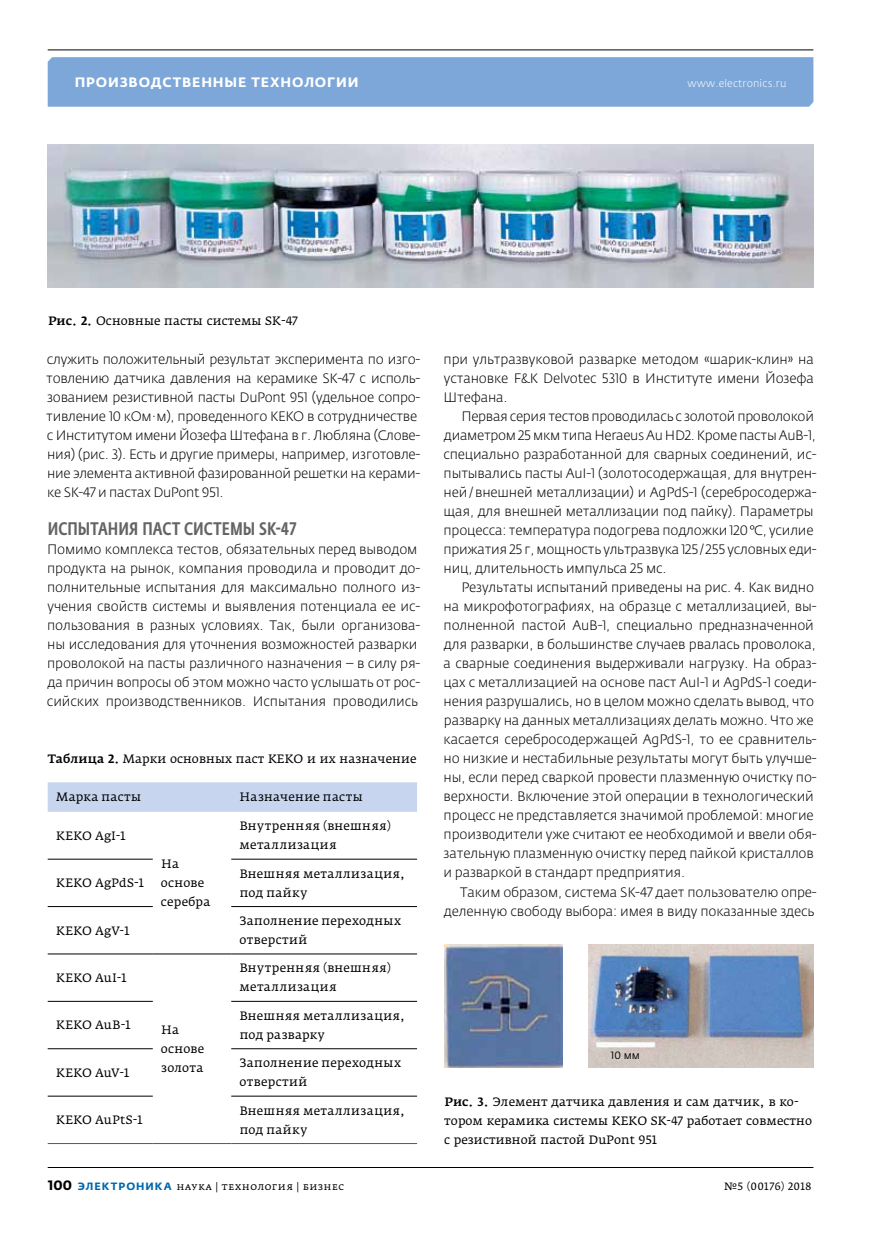
<style>
.page{position:relative;width:881px;height:1234px;background:#fff}
.page>*{position:absolute;margin:0;border:0;box-sizing:border-box;transform-origin:0 0}
.t1{font:500 18px "Fedra Sans Cond Pro";letter-spacing:.005em;color:#636466}
.t2{font:300 13.5px/19px "Fedra Sans Pro";letter-spacing:-.01em;color:#000}
.t3{font:700 13.5px "Fedra Sans Alt Pro";letter-spacing:.06em;color:#fff}
.t4{font:12px/19px "Fedra Serif A Pro";letter-spacing:.01em;color:#000}
.t5{font:12px/19px "Fedra Serif A Pro";letter-spacing:.03em;color:#000}
.t6{font:12px "Fedra Serif A Pro";letter-spacing:.035em;color:#000}
.t7{font:10.5px "Fedra Serif A Pro";letter-spacing:.03em;color:#000}
.t8{font:300 10.5px "Fedra Sans Pro";letter-spacing:.015em;color:#fff}
.t9{font:10.5px "Fedra Sans Pro";color:#000}
.s1{font-weight:500}
.s2{font-family:"Fedra Sans Pro";font-weight:700;font-size:13.5px}
.s3{font-family:"Fedra Sans Alt Pro";font-weight:700;color:#0068ac}
</style>
<div class="page">
<div style="left:48px;top:57px;width:765px;height:50px;background:#7da7d8"></div>
<hr style="left:48px;top:49px;width:765px;height:1px;background:#000">
<hr style="left:48px;top:1166px;width:765px;height:1px;background:#000">
<div style="left:48px;top:782px;width:369px;height:29px;background:#c7d6ee"></div>
<hr style="left:48px;top:858px;width:105px;height:1px;background:#000">
<hr style="left:231px;top:858px;width:186px;height:1px;background:#000">
<hr style="left:48px;top:906px;width:105px;height:1px;background:#000">
<hr style="left:231px;top:906px;width:186px;height:1px;background:#000">
<hr style="left:48px;top:953px;width:105px;height:1px;background:#000">
<hr style="left:231px;top:953px;width:186px;height:1px;background:#000">
<hr style="left:48px;top:1000px;width:105px;height:1px;background:#000">
<hr style="left:231px;top:1000px;width:186px;height:1px;background:#000">
<hr style="left:48px;top:1048px;width:105px;height:1px;background:#000">
<hr style="left:231px;top:1048px;width:186px;height:1px;background:#000">
<hr style="left:48px;top:1095px;width:105px;height:1px;background:#000">
<hr style="left:231px;top:1095px;width:186px;height:1px;background:#000">
<hr style="left:48px;top:1142px;width:105px;height:1px;background:#0072bc">
<hr style="left:231px;top:1142px;width:186px;height:1px;background:#0072bc">
<hr style="left:153px;top:953px;width:78px;height:1px;background:#000">
<hr style="left:153px;top:1142px;width:78px;height:1px;background:#0072bc">
<img style="left:48px;top:145px;width:765px;height:142px">
<img style="left:444px;top:944px;width:118px;height:122px">
<img style="left:588px;top:944px;width:225px;height:123px">
<p class="t3" style="left:75px;top:74px;width:285px">Производственные технологии</p>
<p class="t8" style="left:687px;top:77px;width:100px">www.electronics.ru</p>
<p class="t4" style="left:48px;top:312px;width:251px"><span class="s1">Рис. 2.</span> Основные пасты системы SK‑47</p>
<p class="t2" style="left:46px;top:349px;width:375px">служить положительный результат эксперимента по изго&shy;товлению датчика давления на керамике SK‑47 с исполь&shy;зованием резистивной пасты DuPont 951 (удельное сопро&shy;тивление 10 кОм·м), проведенного КЕКО в сотрудничестве с Институтом имени Йозефа Штефана в г. Любляна (Слове&shy;ния) (рис. 3). Есть и другие примеры, например, изготовле&shy;ние элемента активной фазированной решетки на керами&shy;ке SK‑47 и пастах DuPont 951.</p>
<h1 class="t1" style="left:48px;top:517px;width:251px">Испытания паст системы SK‑47</h1>
<p class="t2" style="left:47px;top:539px;width:375px">Помимо комплекса тестов, обязательных перед выводом продукта на рынок, компания проводила и проводит до&shy;полнительные испытания для максимально полного из&shy;учения свойств системы и выявления потенциала ее ис&shy;пользования в разных условиях. Так, были организова&shy;ны исследования для уточнения возможностей разварки проволокой на пасты различного назначения – в силу ря&shy;да причин вопросы об этом можно часто услышать от рос&shy;сийских производственников. Испытания проводились</p>
<p class="t4" style="left:48px;top:749px;width:370px"><span class="s1">Таблица 2.</span> Марки основных паст КЕКО и их назначение</p>
<p class="t4" style="left:56px;top:787px;width:87px">Марка пасты</p>
<p class="t4" style="left:240px;top:787px;width:124px">Назначение пасты</p>
<p class="t4" style="left:56px;top:825px;width:72px">КЕКО AgI‑1</p>
<p class="t4" style="left:161px;top:854px;width:51px">На основе серебра</p>
<p class="t5" style="left:239px;top:816px;width:153px">Внутренняя (внешняя) металлизация</p>
<p class="t4" style="left:56px;top:873px;width:90px">КЕКО AgPdS‑1</p>
<p class="t5" style="left:240px;top:863px;width:167px">Внешняя металлизация, под пайку</p>
<p class="t4" style="left:56px;top:920px;width:76px">КЕКО AgV‑1</p>
<p class="t5" style="left:239px;top:911px;width:163px">Заполнение переходных отверстий</p>
<p class="t4" style="left:56px;top:967px;width:73px">КЕКО AuI‑1</p>
<p class="t5" style="left:239px;top:958px;width:153px">Внутренняя (внешняя) металлизация</p>
<p class="t4" style="left:56px;top:1015px;width:77px">КЕКО AuB‑1</p>
<p class="t4" style="left:240px;top:1005px;width:167px">Внешняя металлизация, под разварку</p>
<p class="t4" style="left:56px;top:1062px;width:76px">КЕКО AuV‑1</p>
<p class="t5" style="left:239px;top:1053px;width:163px">Заполнение переходных отверстий</p>
<p class="t6" style="left:56px;top:1112px;width:89px">КЕКО AuPtS‑1</p>
<p class="t5" style="left:240px;top:1100px;width:167px">Внешняя металлизация, под пайку</p>
<p class="t4" style="left:161px;top:1019px;width:45px">На основе золота</p>
<p class="t2" style="left:443px;top:349px;width:372px;text-align:justify">при ультразвуковой разварке методом «шарик-клин» на установке F&amp;K Delvotec 5310 в Институте имени Йозефа Штефана.</p>
<p class="t2" style="left:443px;top:406px;width:375px;text-indent:18px">Первая серия тестов проводилась с золотой проволокой диаметром 25 мкм типа Heraeus Au HD2. Кроме пасты AuB‑1, специально разработанной для сварных соединений, ис&shy;пытывались пасты AuI‑1 (золотосодержащая, для внутрен&shy;ней/внешней металлизации) и AgPdS‑1 (серебросодержа&shy;щая, для внешней металлизации под пайку). Параметры процесса: температура подогрева подложки 120 °С, усилие прижатия 25 г, мощность ультразвука 125/255 условных еди&shy;ниц, длительность импульса 25 мс.</p>
<p class="t2" style="left:443px;top:577px;width:374px;text-indent:18px">Результаты испытаний приведены на рис. 4. Как видно на микрофотографиях, на образце с металлизацией, вы&shy;полненной пастой AuB‑1, специально предназначенной для разварки, в большинстве случаев рвалась проволока, а сварные соединения выдерживали нагрузку. На образ&shy;цах с металлизацией на основе паст AuI‑1 и AgPdS‑1 соеди&shy;нения разрушались, но в целом можно сделать вывод, что разварку на данных металлизациях делать можно. Что же касается серебросодержащей AgPdS‑1, то ее сравнитель&shy;но низкие и нестабильные результаты могут быть улучше&shy;ны, если перед сваркой провести плазменную очистку по&shy;верхности. Включение этой операции в технологический процесс не представляется значимой проблемой: многие производители уже считают ее необходимой и ввели обя&shy;зательную плазменную очистку перед пайкой кристаллов и разваркой в стандарт предприятия.</p>
<p class="t2" style="left:444px;top:882px;width:374px;text-align:right">Таким образом, система SK‑47 дает пользователю опре&shy;деленную свободу выбора: имея в виду показанные здесь</p>
<p class="t9" style="left:610px;top:1048px;width:30px">10 мм</p>
<p class="t4" style="left:444px;top:1091px;width:369px"><span class="s1">Рис. 3.</span> Элемент датчика давления и сам датчик, в ко‑ тором керамика системы КЕКО SK‑47 работает совместно с резистивной пастой DuPont 951</p>
<p class="t7" style="left:48px;top:1179px;width:298px"><span class="s2">100</span> <span class="s3">ЭЛЕКТРОНИКА</span> наука | технология | бизнес</p>
<p class="t7" style="left:723px;top:1179px;width:89px">№5 (00176) 2018</p>
</div>
